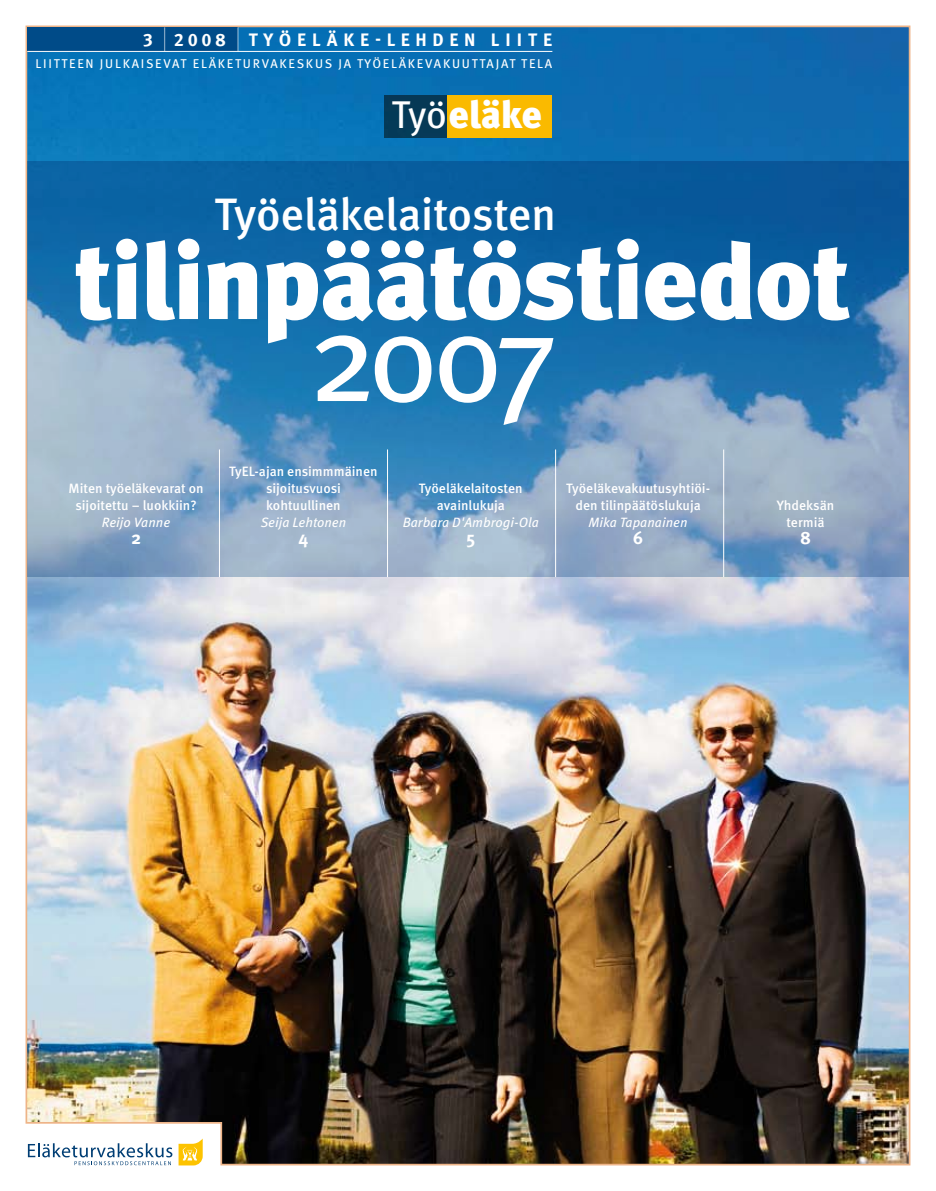
<style>
.page{position:relative;width:936px;height:1191px;background:#fff}
.page>*{position:absolute;margin:0;border:0;box-sizing:border-box;transform-origin:0 0}
.t1{font:125.7px "Meta OT";color:#fff}
.t2{font:900 107.1px "Meta OT";letter-spacing:-.025em;color:#fff}
.t3{font:500 45.3px "Meta OT";letter-spacing:-.015em;color:#fff}
.t4{font:900 38.7px "Meta OT";letter-spacing:-.01em;color:#fff}
.t5{font:700 18px "Meta OT";letter-spacing:.31em;color:#fff}
.t6{font:500 13.5px/17px "Meta OT";color:#fff;text-align:center}
.t7{font:italic 13.5px "Meta OT";color:#fff}
.t8{font:12.75px "Meta OT";letter-spacing:.135em;color:#fff}
.s1{font-size:24.6px}
.s2{font-weight:400}
</style>
<div class="page">
<img style="left:25px;top:25px;width:886px;height:1141px">
<svg style="left:28px;top:1143px;width:144px;height:22px"></svg>
<svg style="left:178px;top:1138px;width:25px;height:27px"></svg>
<div style="left:384px;top:95px;width:63px;height:43px;background:#063a56"></div>
<div style="left:447px;top:95px;width:105px;height:43px;background:#faba00"></div>
<div style="left:27px;top:27px;width:211px;height:25px;background:#004b88"></div>
<svg style="left:27px;top:162px;width:881px;height:415px;background:#4784b4"></svg>
<hr style="left:27px;top:51px;width:525px;height:1px;background:#fff">
<hr style="left:219px;top:449px;width:1px;height:128px;background:#fff">
<hr style="left:387px;top:449px;width:1px;height:128px;background:#fff">
<hr style="left:555px;top:449px;width:1px;height:128px;background:#fff">
<hr style="left:723px;top:449px;width:1px;height:128px;background:#fff">
<h3 class="t5" style="left:143px;top:28px;width:410px">3 <span class="s1">|</span> 2008 <span class="s1">|</span> TYÖELÄKE-LEHDEN LIITE</h3>
<p class="t8" style="left:35px;top:56px;width:518px">LIITT EEN JULKAISEVAT ELÄKETURVAKESKUS JA TYÖELÄKEVAKUUTTAJAT TE LA</p>
<h3 class="t4" style="left:391px;top:90px;width:152px"><span class="s2">TYÖ</span>eläke</h3>
<h3 class="t3" style="left:214px;top:186px;width:343px">Työeläkelaitosten</h3>
<h2 class="t2" style="left:72px;top:215px;width:780px">tilinpäätöstiedot</h2>
<h1 class="t1" style="left:308px;top:279px;width:250px">2007</h1>
<p class="t6" style="left:69px;top:480px;width:137px">Miten työeläkevarat on sijoitettu – luokkiin?</p>
<p class="t7" style="left:102px;top:514px;width:70px">Reijo Vanne</p>
<h3 class="t5" style="left:131px;top:527px;width:12px">2</h3>
<p class="t6" style="left:229px;top:463px;width:150px">TyEL-ajan ensimmmäinen sijoitusvuosi kohtuullinen</p>
<p class="t7" style="left:261px;top:514px;width:87px">Seija Lehtonen</p>
<h3 class="t5" style="left:298px;top:527px;width:11px">4</h3>
<p class="t6" style="left:419px;top:480px;width:105px">Työeläkelaitosten avainlukuja</p>
<p class="t7" style="left:402px;top:514px;width:138px">Barbara D'Ambrogi-Ola</p>
<h3 class="t5" style="left:466px;top:527px;width:11px">5</h3>
<p class="t6" style="left:566px;top:480px;width:145px">Työeläkevakuutusyhtiöi&shy;den tilinpäätöslukuja</p>
<p class="t7" style="left:588px;top:514px;width:100px">Mika Tapanainen</p>
<h3 class="t5" style="left:633px;top:527px;width:12px">6</h3>
<p class="t6" style="left:776px;top:497px;width:59px">Yhdeksän termiä</p>
<h3 class="t5" style="left:800px;top:527px;width:12px">8</h3>
</div>
